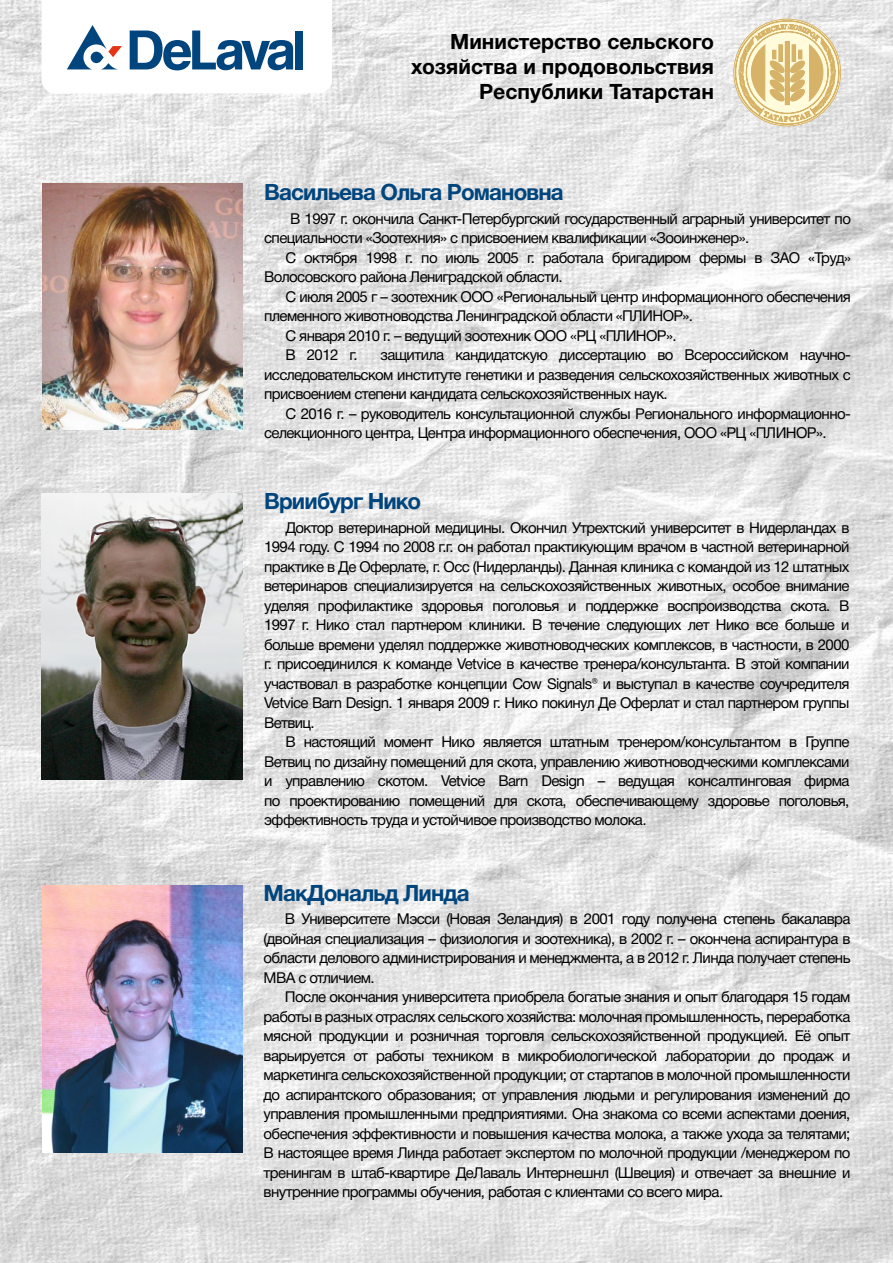
<style>
.page{position:relative;width:893px;height:1263px;background:#fff}
.page>*{position:absolute;margin:0;border:0;box-sizing:border-box;transform-origin:0 0}
.t1{font:700 22.5px "Helvetica Neue Cyr";letter-spacing:-.04em;color:#00457d}
.t2{font:21.15px/25.3px "Helvetica 7 Bold";color:#000;text-align:right}
.t3{font:15px/19.5px "Helvetica 5 Normal";letter-spacing:-.04em;color:#000;text-align:justify}
</style>
<div class="page">
<img style="left:0;top:0;width:893px;height:1263px">
<svg style="left:42px;top:0;width:289px;height:93px"></svg>
<svg style="left:735px;top:21px;width:104px;height:104px;background:#e7d5a6"></svg>
<img style="left:42px;top:493px;width:200px;height:286px">
<img style="left:42px;top:184px;width:200px;height:246px">
<img style="left:43px;top:885px;width:199px;height:267px">
<h2 class="t2" style="left:411px;top:29px;width:304px">Министерство сельского хозяйства и продовольствия<br>Республики Татарстан</h2>
<h1 class="t1" style="left:264px;top:180px;width:301px">Васильева Ольга Романовна</h1>
<p class="t3" style="left:264px;top:209px;width:588px;text-indent:26px">В 1997 г. окончила Санкт-Петербургский государственный аграрный университет по специальности «Зоотехния» с присвоением квалификации «Зооинженер».</p>
<p class="t3" style="left:264px;top:248px;width:588px;text-indent:21px">С октября 1998 г. по июль 2005 г. работала бригадиром фермы в ЗАО «Труд»<br>Волосовского района Лениградской области.</p>
<p class="t3" style="left:285px;top:287px;width:567px">С июля 2005 г – зоотехник ООО «Региональный центр информационного обеспечения</p>
<p class="t3" style="left:264px;top:306px;width:430px">племенного животноводства Ленинградской области «ПЛИНОР».</p>
<p class="t3" style="left:285px;top:326px;width:393px">С января 2010 г. – ведущий зоотехник ООО «РЦ «ПЛИНОР».</p>
<p class="t3" style="left:285px;top:345px;width:74px">В 2012 г.</p>
<p class="t3" style="left:264px;top:345px;width:588px;text-indent:116px">защитила кандидатскую диссертацию во Всероссийском научно&shy;исследовательском институте генетики и разведения сельскохозяйственных животных с присвоением степени кандидата сельскохозяйственных наук.</p>
<p class="t3" style="left:264px;top:404px;width:588px;text-indent:21px">С 2016 г. – руководитель консультационной службы Регионального информационно&shy;селекционного центра, Центра информационного обеспечения, ООО «РЦ «ПЛИНОР».</p>
<h1 class="t1" style="left:264px;top:489px;width:159px">Вриибург Нико</h1>
<p class="t3" style="left:264px;top:518px;width:587px;text-indent:21px">Доктор ветеринарной медицины. Окончил Утрехтский университет в Нидерландах в 1994 году. С 1994 по 2008 г.г. он работал практикующим врачом в частной ветеринарной практике в Де Оферлате, г. Осс (Нидерланды). Данная клиника с командой из 12 штатных ветеринаров специализируется на сельскохозяйственных животных, особое внимание уделяя профилактике здоровья поголовья и поддержке воспроизводства скота. В 1997 г. Нико стал партнером клиники. В течение следующих лет Нико все больше и больше времени уделял поддержке животноводческих комплексов, в частности, в 2000 г. присоединился к команде Vetvice в качестве тренера/консультанта. В этой компании участвовал в разработке концепции Cow Signals® и выступал в качестве соучредителя Vetvice Barn Design. 1 января 2009 г. Нико покинул Де Оферлат и стал партнером группы Ветвиц.</p>
<p class="t3" style="left:264px;top:733px;width:587px;text-indent:21px">В настоящий момент Нико является штатным тренером/консультантом в Группе Ветвиц по дизайну помещений для скота, управлению животноводческими комплексами и управлению скотом. Vetvice Barn Design – ведущая консалтинговая фирма по проектированию помещений для скота, обеспечивающему здоровье поголовья, эффективность труда и устойчивое производство молока.</p>
<h1 class="t1" style="left:264px;top:880px;width:208px">МакДональд Линда</h1>
<p class="t3" style="left:264px;top:909px;width:588px;text-indent:21px">В Университете Мэсси (Новая Зеландия) в 2001 году получена степень бакалавра (двойная специализация – физиология и зоотехника), в 2002 г. – окончена аспирантура в области делового администрирования и менеджмента, а в 2012 г. Линда получает степень MBA с отличием.</p>
<p class="t3" style="left:264px;top:987px;width:588px;text-indent:21px">После окончания университета приобрела богатые знания и опыт благодаря 15 годам работы в разных отраслях сельского хозяйства: молочная промышленность, переработка мясной продукции и розничная торговля сельскохозяйственной продукцией. Её опыт варьируется от работы техником в микробиологической лаборатории до продаж и маркетинга сельскохозяйственной продукции; от стартапов в молочной промышленности до аспирантского образования; от управления людьми и регулирования изменений до управления промышленными предприятиями. Она знакома со всеми аспектами доения, обеспечения эффективности и повышения качества молока, а также ухода за телятами; В настоящее время Линда работает экспертом по молочной продукции /менеджером по тренингам в штаб-квартире ДеЛаваль Интернешнл (Швеция) и отвечает за внешние и внутренние программы обучения, работая с клиентами со всего мира.</p>
</div>
